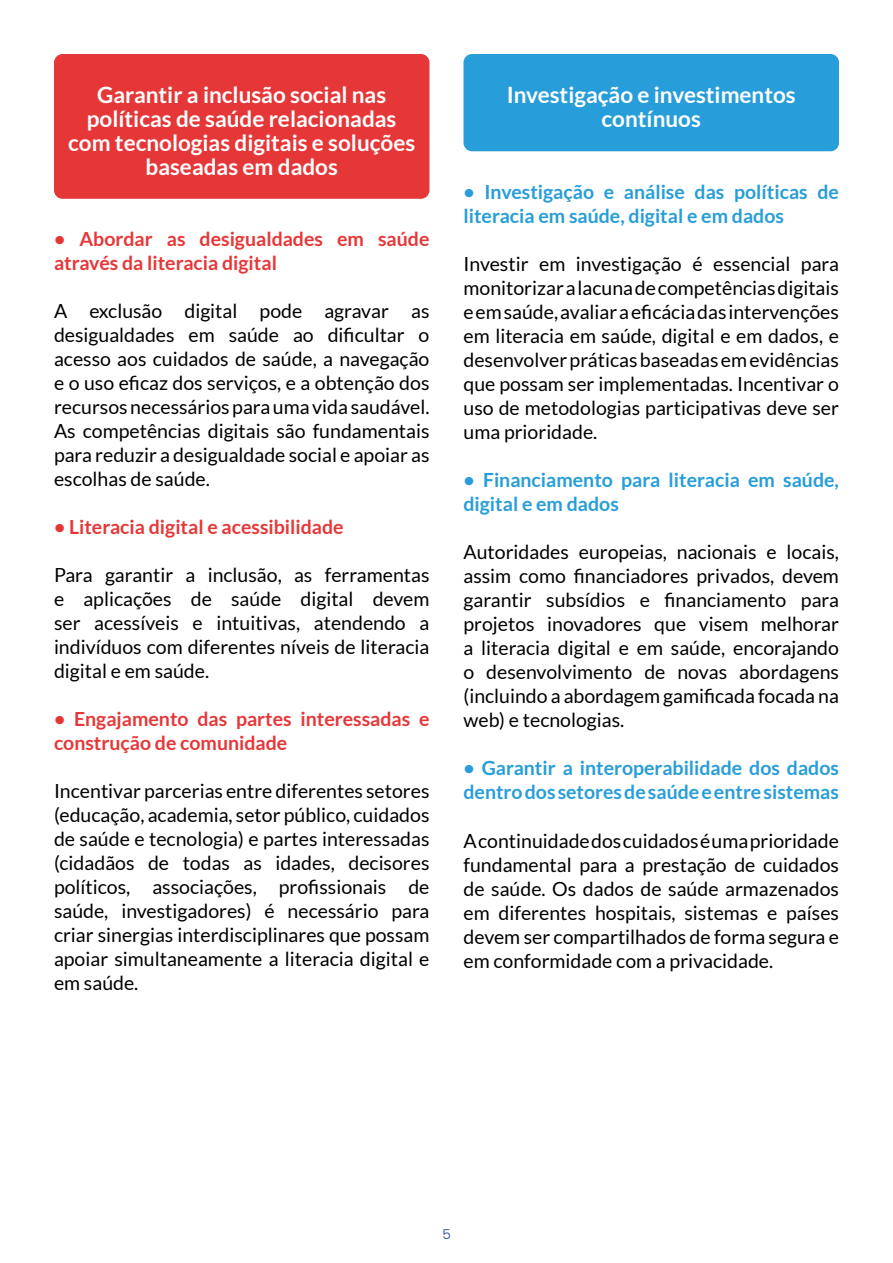
<style>
.page{position:relative;width:893px;height:1263px;background:#fff}
.page>*{position:absolute;margin:0;border:0;box-sizing:border-box;transform-origin:0 0}
.t1{font:700 22.5px/24px "Lato";color:#fff;text-align:center}
.t2{font:19.5px/24px "Lato";color:#000;text-align:justify}
.t3{font:700 19.5px/24px "Lato";color:#279dd9}
.t4{font:700 19.5px/24px "Lato";color:#e63738}
.t5{font:300 13.5px "Poppins";color:#174595}
</style>
<div class="page">
<div style="left:54px;top:54px;width:375px;height:145px;background:#e63738;border-radius:9px"></div>
<div style="left:463px;top:54px;width:376px;height:97px;background:#279dd9;border-radius:9px"></div>
<p class="t1" style="left:68px;top:83px;width:348px">Garantir a inclusão social nas políticas de saúde relacionadas com tecnologias digitais e soluções baseadas em dados</p>
<p class="t4" style="left:54px;top:227px;width:377px">• Abordar as desigualdades em saúde através da literacia digital</p>
<p class="t2" style="left:54px;top:299px;width:377px">A exclusão digital pode agravar as desigualdades em saúde ao dificultar o acesso aos cuidados de saúde, a navegação e o uso eficaz dos serviços, e a obtenção dos recursos necessários para uma vida saudável.<br>As competências digitais são fundamentais para reduzir a desigualdade social e apoiar as escolhas de saúde.</p>
<p class="t4" style="left:54px;top:515px;width:291px">• Literacia digital e acessibilidade</p>
<p class="t2" style="left:54px;top:563px;width:377px">Para garantir a inclusão, as ferramentas e aplicações de saúde digital devem ser acessíveis e intuitivas, atendendo a indivíduos com diferentes níveis de literacia digital e em saúde.</p>
<p class="t4" style="left:54px;top:707px;width:377px">• Engajamento das partes interessadas e construção de comunidade</p>
<p class="t2" style="left:54px;top:779px;width:377px">Incentivar parcerias entre diferentes setores (educação, academia, setor público, cuidados de saúde e tecnologia) e partes interessadas (cidadãos de todas as idades, decisores políticos, associações, profissionais de saúde, investigadores) é necessário para criar sinergias interdisciplinares que possam apoiar simultaneamente a literacia digital e em saúde.</p>
<p class="t1" style="left:507px;top:83px;width:291px">Investigação e investimentos contínuos</p>
<p class="t3" style="left:463px;top:180px;width:377px">• Investigação e análise das políticas de literacia em saúde, digital e em dados</p>
<p class="t2" style="left:463px;top:252px;width:377px">Investir em investigação é essencial para monitorizar a lacuna de competências digitais e em saúde, avaliar a eficácia das intervenções em literacia em saúde, digital e em dados, e desenvolver práticas baseadas em evidências que possam ser implementadas. Incentivar o uso de metodologias participativas deve ser uma prioridade.</p>
<p class="t3" style="left:463px;top:468px;width:377px">• Financiamento para literacia em saúde, digital e em dados</p>
<p class="t2" style="left:463px;top:540px;width:377px">Autoridades europeias, nacionais e locais, assim como financiadores privados, devem garantir subsídios e financiamento para projetos inovadores que visem melhorar a literacia digital e em saúde, encorajando o desenvolvimento de novas abordagens (incluindo a abordagem gamificada focada na web) e tecnologias.</p>
<p class="t3" style="left:463px;top:756px;width:377px">• Garantir a interoperabilidade dos dados dentro dos setores de saúde e entre sistemas</p>
<p class="t2" style="left:463px;top:828px;width:377px">A continuidade dos cuidados é uma prioridade fundamental para a prestação de cuidados de saúde. Os dados de saúde armazenados em diferentes hospitais, sistemas e países devem ser compartilhados de forma segura e em conformidade com a privacidade.</p>
<p class="t5" style="left:442px;top:1227px;width:10px">5</p>
</div>
